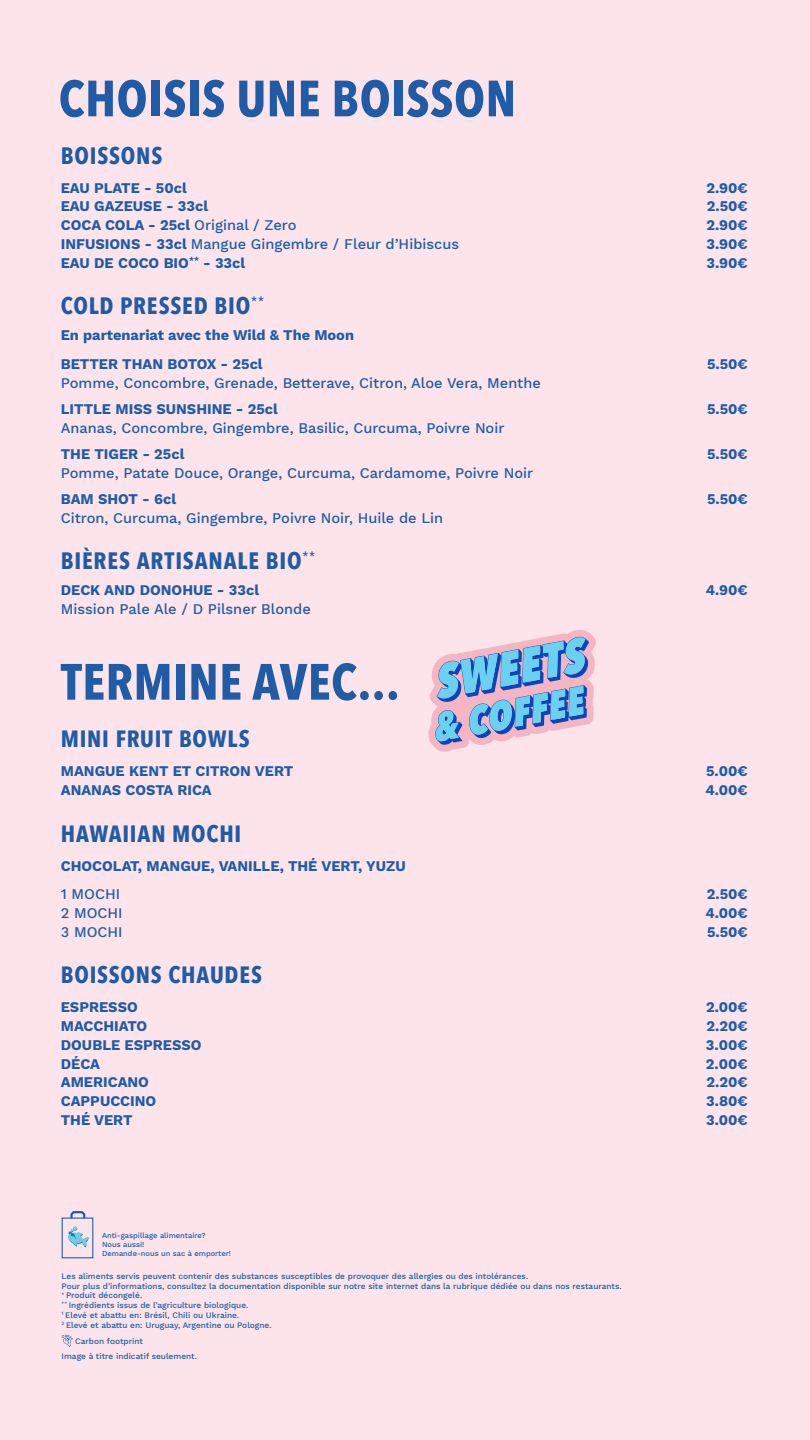
<style>
.page{position:relative;width:810px;height:1440px;background:#fce4ea}
.page>*{position:absolute;margin:0;border:0;box-sizing:border-box;transform-origin:0 0}
.t1{font:700 50.4px "Avenir Next Condensed";letter-spacing:.01em;color:#1f5ba6}
.t2{font:700 23.62px "Avenir Next Condensed";letter-spacing:.035em;color:#205ba4}
.t3{font:700 23.55px "Avenir Next Condensed";letter-spacing:.035em;color:#205ba4}
.t4{font:700 14.55px/29px "Work Sans";color:#1f5ba6}
.t5{font:500 14.55px "Work Sans";color:#1f5ba6}
.t6{font:500 8.32px/9.8px "Work Sans";color:#195aa6}
.t7{font:500 7.5px/9px "Work Sans";color:#195aa6}
.s1{font-weight:500}
.s2{font-weight:700}
</style>
<div class="page">
<svg style="left:428px;top:630px;width:168px;height:122px"></svg>
<svg style="left:62px;top:1335px;width:11px;height:12px"></svg>
<svg style="left:69px;top:1211px;width:17px;height:8px"></svg>
<svg style="left:68px;top:1226px;width:21px;height:21px"></svg>
<h1 class="t1" style="left:59px;top:68px;width:459px">CHOISIS UNE BOISSON</h1>
<h2 class="t2" style="left:61px;top:141px;width:103px">BOISSONS</h2>
<p class="t4" style="left:61px;top:174px;width:128px">EAU PLATE - 50cl</p>
<p class="t4" style="left:706px;top:174px;width:43px">2.90€</p>
<p class="t4" style="left:61px;top:193px;width:149px">EAU GAZEUSE - 33cl</p>
<p class="t4" style="left:707px;top:193px;width:42px">2.50€</p>
<p class="t4" style="left:61px;top:212px;width:237px">COCA COLA - 25cl <span class="s1">Original / Zero</span></p>
<p class="t4" style="left:706px;top:212px;width:43px">2.90€</p>
<p class="t5" style="left:61px;top:235px;width:400px"><span class="s2">INFUSIONS - 33cl</span> Mangue Gingembre / Fleur d’Hibiscus</p>
<p class="t4" style="left:706px;top:230px;width:43px">3.90€</p>
<p class="t4" style="left:61px;top:249px;width:186px">EAU DE COCO BIO<sup>**</sup> - 33cl</p>
<p class="t4" style="left:706px;top:249px;width:43px">3.90€</p>
<h2 class="t2" style="left:61px;top:291px;width:205px">COLD PRESSED BIO<sup>**</sup></h2>
<p class="t4" style="left:61px;top:322px;width:295px">En partenariat avec the Wild &amp; The Moon<br>BETTER THAN BOTOX - 25cl</p>
<p class="t4" style="left:707px;top:351px;width:42px">5.50€</p>
<p class="t5" style="left:61px;top:375px;width:482px">Pomme, Concombre, Grenade, Betterave, Citron, Aloe Vera, Menthe</p>
<p class="t4" style="left:61px;top:396px;width:219px">LITTLE MISS SUNSHINE - 25cl</p>
<p class="t4" style="left:707px;top:396px;width:42px">5.50€</p>
<p class="t5" style="left:61px;top:419px;width:445px">Ananas, Concombre, Gingembre, Basilic, Curcuma, Poivre Noir</p>
<p class="t4" style="left:61px;top:440px;width:125px">THE TIGER - 25cl</p>
<p class="t4" style="left:707px;top:440px;width:42px">5.50€</p>
<p class="t5" style="left:61px;top:464px;width:474px">Pomme, Patate Douce, Orange, Curcuma, Cardamome, Poivre Noir</p>
<p class="t4" style="left:61px;top:485px;width:117px">BAM SHOT - 6cl</p>
<p class="t4" style="left:707px;top:485px;width:42px">5.50€</p>
<p class="t5" style="left:61px;top:509px;width:384px">Citron, Curcuma, Gingembre, Poivre Noir, Huile de Lin</p>
<h2 class="t2" style="left:61px;top:546px;width:256px">BIÈRES ARTISANALE BIO<sup>**</sup></h2>
<p class="t4" style="left:61px;top:577px;width:200px">DECK AND DONOHUE - 33cl</p>
<p class="t4" style="left:706px;top:577px;width:44px">4.90€</p>
<p class="t5" style="left:61px;top:601px;width:252px">Mission Pale Ale / D Pilsner Blonde</p>
<h1 class="t1" style="left:61px;top:651px;width:340px">TERMINE AVEC...</h1>
<h3 class="t3" style="left:61px;top:725px;width:190px">MINI FRUIT BOWLS</h3>
<p class="t4" style="left:61px;top:758px;width:234px">MANGUE KENT ET CITRON VERT</p>
<p class="t4" style="left:706px;top:758px;width:43px">5.00€</p>
<p class="t4" style="left:61px;top:777px;width:153px">ANANAS COSTA RICA</p>
<p class="t4" style="left:705px;top:777px;width:44px">4.00€</p>
<h3 class="t3" style="left:61px;top:819px;width:182px">HAWAIIAN MOCHI</h3>
<p class="t4" style="left:61px;top:852px;width:347px">CHOCOLAT, MANGUE, VANILLE, THÉ VERT, YUZU</p>
<p class="t5" style="left:61px;top:886px;width:61px">1 MOCHI</p>
<p class="t4" style="left:707px;top:881px;width:42px">2.50€</p>
<p class="t5" style="left:61px;top:905px;width:63px">2 MOCHI</p>
<p class="t4" style="left:705px;top:900px;width:44px">4.00€</p>
<p class="t5" style="left:61px;top:924px;width:63px">3 MOCHI</p>
<p class="t4" style="left:707px;top:918px;width:42px">5.50€</p>
<h3 class="t3" style="left:61px;top:961px;width:203px">BOISSONS CHAUDES</h3>
<p class="t4" style="left:61px;top:994px;width:78px">ESPRESSO</p>
<p class="t4" style="left:706px;top:994px;width:43px">2.00€</p>
<p class="t4" style="left:61px;top:1012px;width:88px">MACCHIATO</p>
<p class="t4" style="left:707px;top:1012px;width:43px">2.20€</p>
<p class="t4" style="left:61px;top:1031px;width:142px">DOUBLE ESPRESSO</p>
<p class="t4" style="left:706px;top:1031px;width:43px">3.00€</p>
<p class="t4" style="left:61px;top:1050px;width:41px">DÉCA</p>
<p class="t4" style="left:706px;top:1050px;width:43px">2.00€</p>
<p class="t4" style="left:61px;top:1069px;width:90px">AMERICANO</p>
<p class="t4" style="left:707px;top:1069px;width:43px">2.20€</p>
<p class="t4" style="left:61px;top:1087px;width:97px">CAPPUCCINO</p>
<p class="t4" style="left:706px;top:1087px;width:43px">3.80€</p>
<p class="t4" style="left:61px;top:1106px;width:73px">THÉ VERT</p>
<p class="t4" style="left:706px;top:1106px;width:43px">3.00€</p>
<p class="t7" style="left:102px;top:1231px;width:130px">Anti-gaspillage alimentaire?<br>Nous aussi!<br>Demande-nous un sac à emporter!</p>
<p class="t6" style="left:62px;top:1272px;width:562px">Les aliments servis peuvent contenir des substances susceptibles de provoquer des allergies ou des intolérances.<br>Pour plus d’informations, consultez la documentation disponible sur notre site internet dans la rubrique dédiée ou dans nos restaurants. <sup>*</sup> Produit décongelé.<br><sup>**</sup> Ingrédients issus de l’agriculture biologique.<br><sup>1</sup> Elevé et abattu en: Brésil, Chili ou Ukraine.<br><sup>2</sup> Elevé et abattu en: Uruguay, Argentine ou Pologne.</p>
<p class="t6" style="left:62px;top:1333px;width:137px;line-height:15.8px;text-indent:13px">Carbon footprint<br>Image à titre indicatif seulement.</p>
</div>
